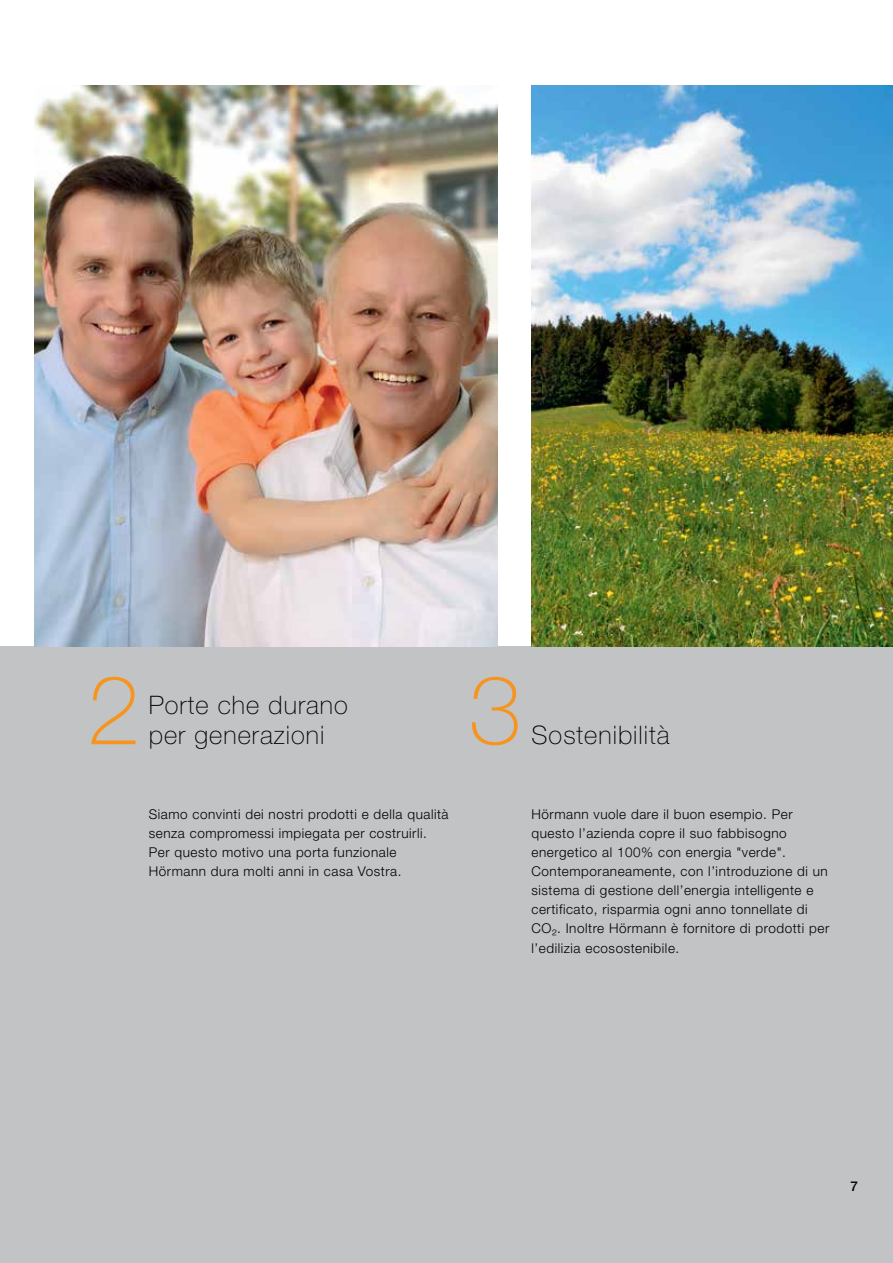
<style>
.page{position:relative;width:893px;height:1263px;background:#fff}
.page>*{position:absolute;margin:0;border:0;box-sizing:border-box;transform-origin:0 0}
.t1{font:100 96px "Hoermann Helvetica Neue";color:#f7941e}
.t2{font:100 25.5px "Hoermann Helvetica Neue";letter-spacing:.04em;color:#000}
.t3{font:300 13.5px/19.2px "Hoermann Helvetica Neue";letter-spacing:.04em;color:#000}
.t4{font:500 13.5px "Hoermann Helvetica Neue";color:#000}
</style>
<div class="page">
<div style="left:0;top:646px;width:893px;height:617px;background:#c1c3c4"></div>
<img style="left:34px;top:85px;width:463px;height:561px">
<img style="left:531px;top:85px;width:362px;height:561px">
<h1 class="t1" style="left:87px;top:642px;width:55px">2</h1>
<h2 class="t2" style="left:149px;top:687px;width:201px">Porte che durano</h2>
<h2 class="t2" style="left:149px;top:717px;width:177px">per generazioni</h2>
<h1 class="t1" style="left:469px;top:642px;width:55px">3</h1>
<h2 class="t2" style="left:531px;top:717px;width:140px">Sostenibilità</h2>
<p class="t3" style="left:149px;top:803px;width:301px">Siamo convinti dei nostri prodotti e della qualità senza compromessi impiegata per costruirli.<br>Per questo motivo una porta funzionale Hörmann dura molti anni in casa Vostra.</p>
<p class="t3" style="left:531px;top:803px;width:299px">Hörmann vuole dare il buon esempio. Per questo l’azienda copre il suo fabbisogno energetico al 100% con energia "verde".<br>Contemporaneamente, con l’introduzione di un sistema di gestione dell’energia intelligente e certificato, risparmia ogni anno tonnellate di CO². Inoltre Hörmann è fornitore di prodotti per l’edilizia ecosostenibile.</p>
<p class="t4" style="left:850px;top:1176px;width:9px">7</p>
</div>
